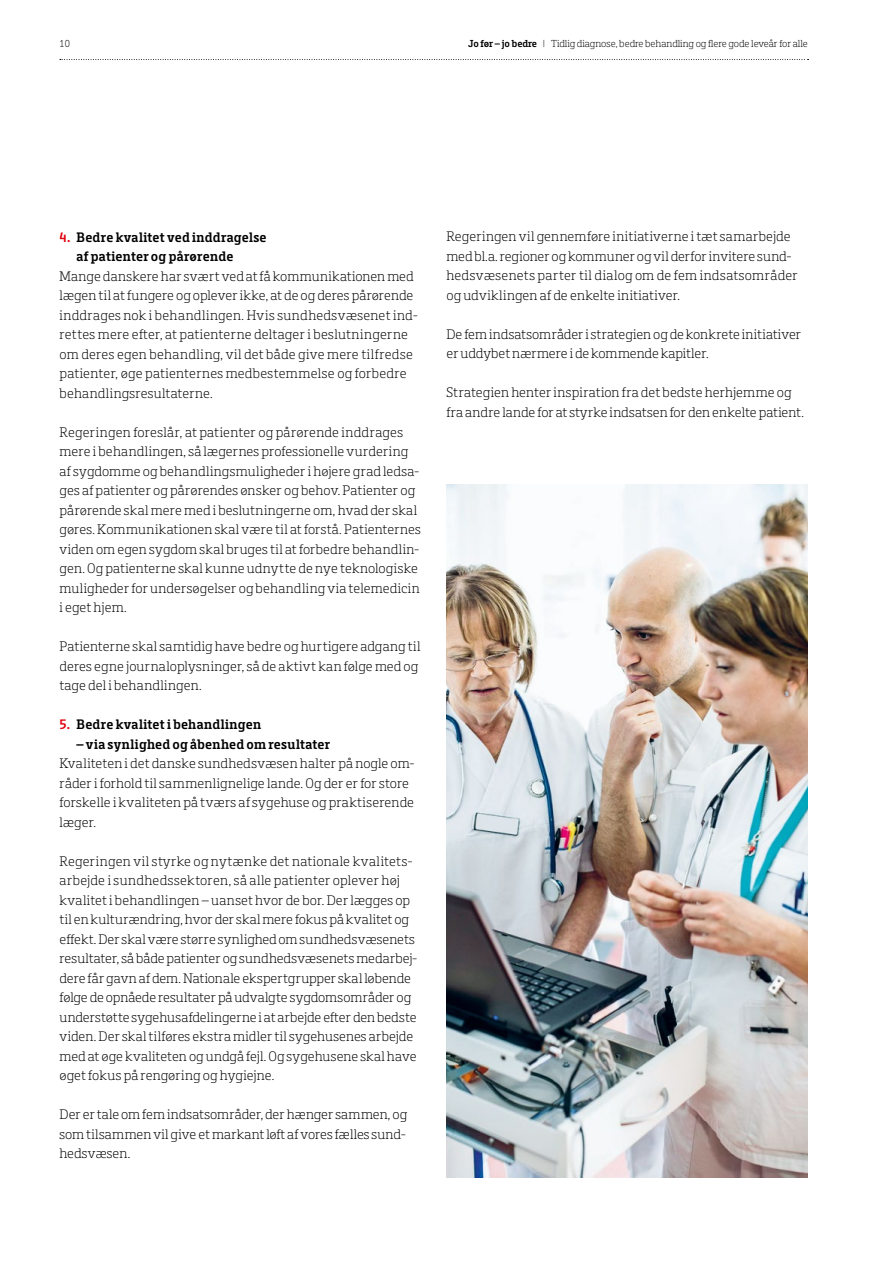
<style>
.page{position:relative;width:893px;height:1263px;background:#fff}
.page>*{position:absolute;margin:0;border:0;box-sizing:border-box;transform-origin:0 0}
.t1{font:300 14.25px/19.5px "Metro Serif";letter-spacing:.015em;color:#000}
.t2{font:600 14.25px/19.5px "Metro Serif";letter-spacing:.015em;color:#000}
.t3{font:300 10.5px "Metro Serif";color:#000}
.s1{font-weight:600}
.s2{color:#e3000b}
</style>
<div class="page">
<svg style="left:60px;top:59px;width:748px;height:1px"></svg>
<img style="left:446px;top:484px;width:362px;height:694px">
<p class="t3" style="left:60px;top:37px;width:12px">10</p>
<p class="t3" style="left:468px;top:37px;width:341px"><span class="s1">Jo før – jo bedre</span> | Tidlig diagnose, bedre behandling og flere gode leveår for alle</p>
<p class="t2" style="left:77px;top:227px;width:192px;text-indent:-17px"><span class="s2">4.</span> Bedre kvalitet ved inddragelse af patienter og pårørende</p>
<p class="t1" style="left:60px;top:266px;width:360px">Mange danskere har svært ved at få kommunikationen med lægen til at fungere og oplever ikke, at de og deres pårørende inddrages nok i behandlingen. Hvis sundhedsvæsenet ind&shy;rettes mere efter, at patienterne deltager i beslutningerne om deres egen behandling, vil det både give mere tilfredse patienter, øge patienternes medbestemmelse og forbedre behandlingsresultaterne.</p>
<p class="t1" style="left:60px;top:422px;width:363px">Regeringen foreslår, at patienter og pårørende inddrages mere i behandlingen, så lægernes professionelle vurdering af sygdomme og behandlingsmuligheder i højere grad ledsa&shy;ges af patienter og pårørendes ønsker og behov. Patienter og pårørende skal mere med i beslutningerne om, hvad der skal gøres. Kommunikationen skal være til at forstå. Patienternes viden om egen sygdom skal bruges til at forbedre behandlin&shy;gen. Og patienterne skal kunne udnytte de nye teknologiske muligheder for undersøgelser og behandling via telemedicin i eget hjem.</p>
<p class="t1" style="left:60px;top:637px;width:362px">Patienterne skal samtidig have bedre og hurtigere adgang til deres egne journaloplysninger, så de aktivt kan følge med og tage del i behandlingen.</p>
<p class="t2" style="left:60px;top:715px;width:203px"><span class="s2">5.</span> Bedre kvalitet i behandlingen</p>
<p class="t2" style="left:77px;top:734px;width:255px">– via synlighed og åbenhed om resultater</p>
<p class="t1" style="left:60px;top:754px;width:356px">Kvaliteten i det danske sundhedsvæsen halter på nogle om&shy;råder i forhold til sammenlignelige lande. Og der er for store forskelle i kvaliteten på tværs af sygehuse og praktiserende læger.</p>
<p class="t1" style="left:60px;top:851px;width:359px">Regeringen vil styrke og nytænke det nationale kvalitets&shy;arbejde i sundhedssektoren, så alle patienter oplever høj kvalitet i behandlingen – uanset hvor de bor. Der lægges op til en kulturændring, hvor der skal mere fokus på kvalitet og effekt. Der skal være større synlighed om sundhedsvæsenets resultater, så både patienter og sundhedsvæsenets medarbej&shy;dere får gavn af dem. Nationale ekspertgrupper skal løbende følge de opnåede resultater på udvalgte sygdomsområder og understøtte sygehusafdelingerne i at arbejde efter den bedste viden. Der skal tilføres ekstra midler til sygehusenes arbejde med at øge kvaliteten og undgå fejl. Og sygehusene skal have øget fokus på rengøring og hygiejne.</p>
<p class="t1" style="left:60px;top:1105px;width:349px;text-align:justify">Der er tale om fem indsatsområder, der hænger sammen, og som tilsammen vil give et markant løft af vores fælles sund&shy;hedsvæsen.</p>
<p class="t1" style="left:446px;top:227px;width:353px">Regeringen vil gennemføre initiativerne i tæt samarbejde med bl.a. regioner og kommuner og vil derfor invitere sund&shy;hedsvæsenets parter til dialog om de fem indsatsområder og udviklingen af de enkelte initiativer.</p>
<p class="t1" style="left:446px;top:325px;width:356px">De fem indsatsområder i strategien og de konkrete initiativer er uddybet nærmere i de kommende kapitler.</p>
<p class="t1" style="left:446px;top:383px;width:358px">Strategien henter inspiration fra det bedste herhjemme og fra andre lande for at styrke indsatsen for den enkelte patient.</p>
</div>
